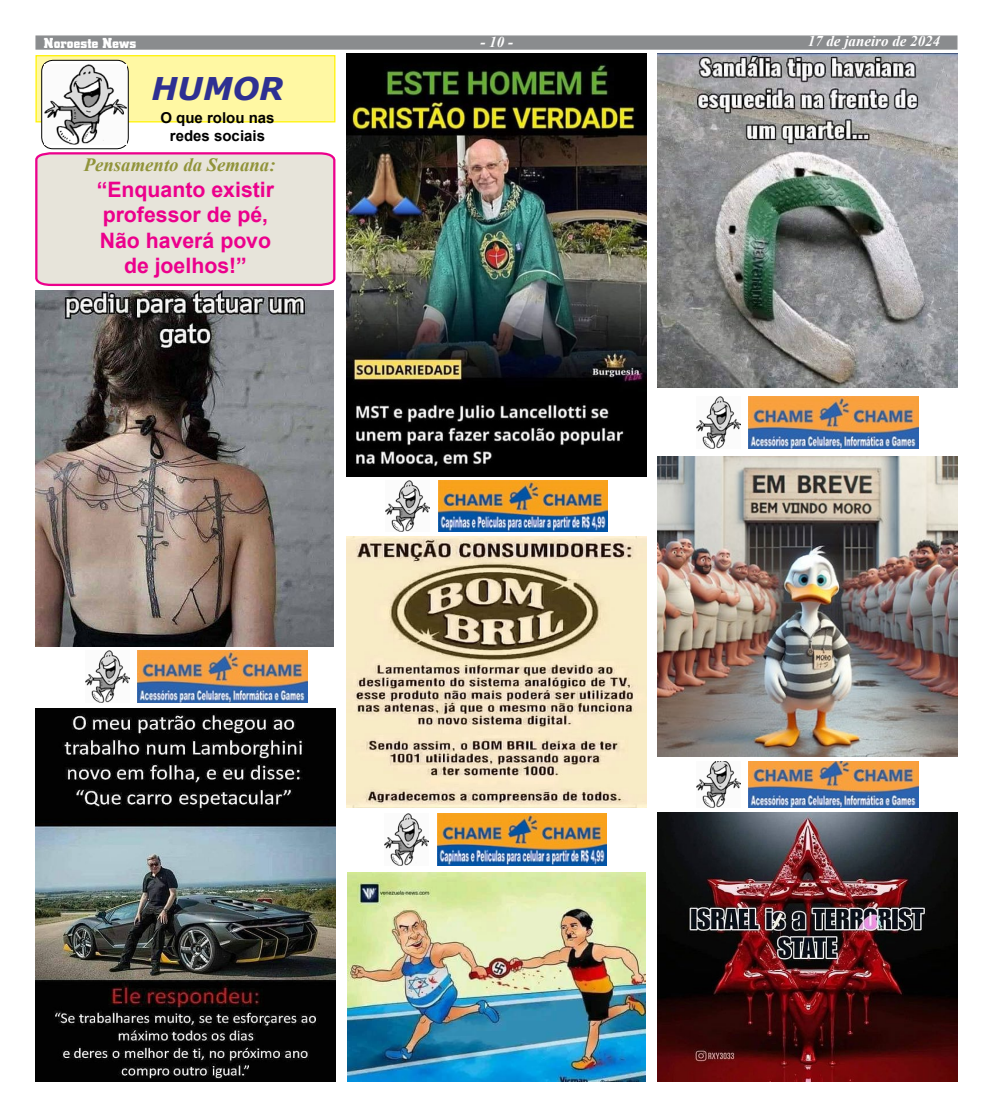
<style>
.page{position:relative;width:993px;height:1117px;background:#fff}
.page>*{position:absolute;margin:0;border:0;box-sizing:border-box;transform-origin:0 0}
.t1{font:italic 700 31.25px "Verdana";color:#2e3092}
.t2{font:700 21.25px/25.5px "Arial";color:#ec008c;text-align:center}
.t3{font:italic 700 18.75px "Times New Roman";color:#909339}
.t4{font:700 15px/18px "Arial";color:#000;text-align:center}
.t5{font:italic 700 15px "Times New Roman";color:#fff}
.t6{font:700 15px "City D";letter-spacing:.005em;color:#fff}
</style>
<div class="page">
<div style="left:35px;top:55px;width:300px;height:67px;background:#fff8a3;border:1px solid #fff200"></div>
<div style="left:42px;top:60px;width:86px;height:89px;background:#fff;border-radius:11px"></div>
<div style="left:41px;top:60px;width:87px;height:89px;border:1px solid #000;border-radius:11px"></div>
<img style="left:45px;top:65px;width:81px;height:79px">
<svg style="left:35px;top:152px;width:301px;height:135px;background:#e7d9d6"></svg>
<div style="left:35px;top:35px;width:922px;height:15px;background:#8a8c8e;border:1px solid #8a8c8e"></div>
<img style="left:85px;top:650px;width:44px;height:52px">
<img style="left:138px;top:650px;width:169px;height:52px">
<img style="left:385px;top:480px;width:44px;height:51px">
<img style="left:438px;top:480px;width:169px;height:51px">
<img style="left:384px;top:813px;width:44px;height:52px">
<img style="left:437px;top:813px;width:169px;height:52px">
<img style="left:696px;top:761px;width:44px;height:45px">
<img style="left:748px;top:761px;width:170px;height:45px">
<img style="left:696px;top:397px;width:44px;height:51px">
<img style="left:748px;top:397px;width:170px;height:51px">
<img style="left:657px;top:54px;width:300px;height:333px">
<img style="left:346px;top:54px;width:300px;height:422px">
<img style="left:35px;top:291px;width:298px;height:355px">
<img style="left:657px;top:456px;width:300px;height:300px">
<img style="left:657px;top:812px;width:300px;height:269px">
<img style="left:35px;top:708px;width:300px;height:373px">
<img style="left:346px;top:536px;width:300px;height:271px">
<img style="left:347px;top:872px;width:298px;height:209px">
<p class="t6" style="left:44px;top:35px;width:94px">Noroeste News</p>
<p class="t5" style="left:480px;top:31px;width:34px">- 10 -</p>
<p class="t5" style="left:807px;top:30px;width:134px">17 de janeiro de 2024</p>
<h1 class="t1" style="left:151px;top:66px;width:134px">HUMOR</h1>
<p class="t4" style="left:160px;top:109px;width:116px">O que rolou nas redes sociais</p>
<p class="t2" style="left:97px;top:177px;width:179px">“Enquanto existir professor de pé,<br>Não haverá povo de joelhos!”</p>
<p class="t3" style="left:84px;top:152px;width:193px">Pensamento da Semana:</p>
</div>
